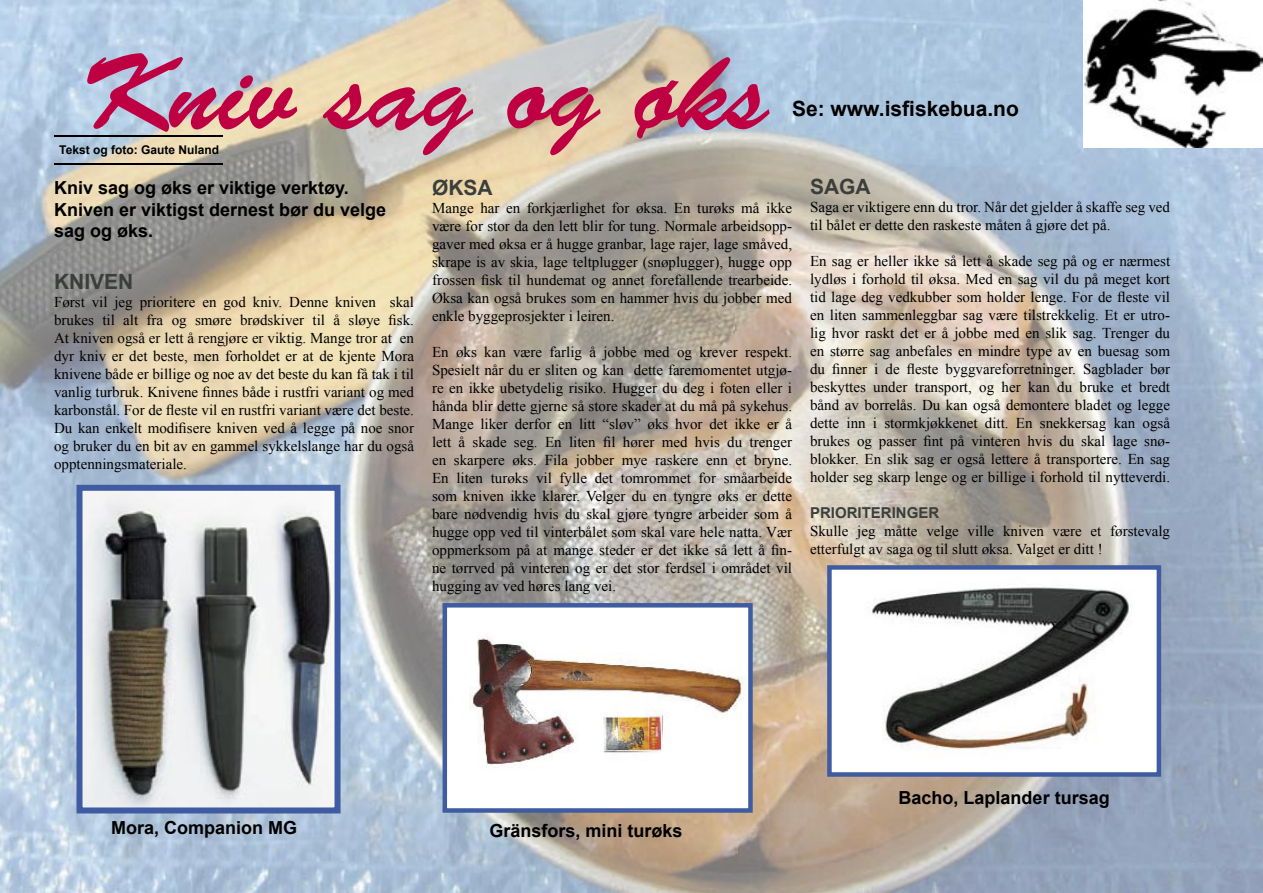
<style>
.page{position:relative;width:1263px;height:893px;background:#fff}
.page>*{position:absolute;margin:0;border:0;box-sizing:border-box;transform-origin:0 0}
.t1{font:108px "Brush Script Std";color:#be0043}
.t2{font:700 21px "Arial";color:#000}
.t3{font:700 21px "Arial";color:#3b3f3b}
.t4{font:700 18px/21.6px "Arial";color:#000}
.t5{font:15px/18px "Times New Roman";color:#000;text-align:justify}
.t6{font:700 15px "Arial";color:#3b3f3b}
.t7{font:700 12px "Arial";color:#000}
</style>
<div class="page">
<img style="left:0;top:0;width:736px;height:682px">
<img style="left:736px;top:0;width:527px;height:893px">
<img style="left:0;top:682px;width:737px;height:211px">
<svg style="left:827px;top:565px;width:334px;height:212px"></svg>
<svg style="left:76px;top:485px;width:264px;height:328px"></svg>
<svg style="left:442px;top:603px;width:311px;height:210px"></svg>
<hr style="left:54px;top:135px;width:169px;height:1px;background:#000">
<hr style="left:54px;top:163px;width:169px;height:1px;background:#000">
<img style="left:1083px;top:0;width:179px;height:147px">
<h1 class="t1" style="left:80px;top:33px;width:692px">Kniv sag og øks</h1>
<p class="t4" style="left:54px;top:178px;width:334px">Kniv sag og øks er viktige verktøy.<br>Kniven er viktigst dernest bør du velge sag og øks.</p>
<h2 class="t3" style="left:54px;top:268px;width:81px">KNIVEN</h2>
<p class="t5" style="left:54px;top:293px;width:362px">Først vil jeg prioritere en god kniv. Denne kniven skal brukes til alt fra og smøre brødskiver til å sløye fisk.<br>At kniven også er lett å rengjøre er viktig. Mange tror at en dyr kniv er det beste, men forholdet er at de kjente Mora knivene både er billige og noe av det beste du kan få tak i til vanlig turbruk. Knivene finnes både i rustfri variant og med karbonstål. For de fleste vil en rustfri variant være det beste.<br>Du kan enkelt modifisere kniven ved å legge på noe snor og bruker du en bit av en gammel sykkelslange har du også opptenningsmateriale.</p>
<h2 class="t2" style="left:792px;top:95px;width:228px">Se: www.isfiskebua.no</h2>
<p class="t7" style="left:59px;top:142px;width:161px">Tekst og foto: Gaute Nuland</p>
<h2 class="t3" style="left:810px;top:173px;width:62px">SAGA</h2>
<p class="t5" style="left:810px;top:198px;width:361px">Saga er viktigere enn du tror. Når det gjelder å skaffe seg ved til bålet er dette den raskeste måten å gjøre det på.</p>
<p class="t5" style="left:810px;top:252px;width:362px">En sag er heller ikke så lett å skade seg på og er nærmest lydløs i forhold til øksa. Med en sag vil du på meget kort tid lage deg vedkubber som holder lenge. For de fleste vil en liten sammenleggbar sag være tilstrekkelig. Et er utro&shy;lig hvor raskt det er å jobbe med en slik sag. Trenger du en større sag anbefales en mindre type av en buesag som du finner i de fleste byggvareforretninger. Sagblader bør beskyttes under transport, og her kan du bruke et bredt bånd av borrelås. Du kan også demontere bladet og legge dette inn i stormkjøkkenet ditt. En snekkersag kan også brukes og passer fint på vinteren hvis du skal lage snø&shy;blokker. En slik sag er også lettere å transportere. En sag holder seg skarp lenge og er billige i forhold til nytteverdi.</p>
<p class="t6" style="left:810px;top:503px;width:131px">PRIORITERINGER</p>
<p class="t5" style="left:810px;top:522px;width:362px">Skulle jeg måtte velge ville kniven være et førstevalg etterfulgt av saga og til slutt øksa. Valget er ditt !</p>
<h2 class="t3" style="left:432px;top:174px;width:62px">ØKSA</h2>
<p class="t5" style="left:432px;top:199px;width:362px">Mange har en forkjærlighet for øksa. En turøks må ikke være for stor da den lett blir for tung. Normale arbeidsopp&shy;gaver med øksa er å hugge granbar, lage rajer, lage småved, skrape is av skia, lage teltplugger (snøplugger), hugge opp frossen fisk til hundemat og annet forefallende trearbeide.<br>Øksa kan også brukes som en hammer hvis du jobber med enkle byggeprosjekter i leiren.</p>
<p class="t5" style="left:432px;top:343px;width:362px">En øks kan være farlig å jobbe med og krever respekt.<br>Spesielt når du er sliten og kan dette faremomentet utgjø&shy;re en ikke ubetydelig risiko. Hugger du deg i foten eller i hånda blir dette gjerne så store skader at du må på sykehus.<br>Mange liker derfor en litt “sløv” øks hvor det ikke er å lett å skade seg. En liten fil hører med hvis du trenger en skarpere øks. Fila jobber mye raskere enn et bryne.<br>En liten turøks vil fylle det tomrommet for småarbeide som kniven ikke klarer. Velger du en tyngre øks er dette bare nødvendig hvis du skal gjøre tyngre arbeider som å hugge opp ved til vinterbålet som skal vare hele natta. Vær oppmerksom på at mange steder er det ikke så lett å fin&shy;ne tørrved på vinteren og er det stor ferdsel i området vil hugging av ved høres lang vei.</p>
<p class="t4" style="left:111px;top:818px;width:188px">Mora, Companion MG</p>
<p class="t4" style="left:489px;top:820px;width:195px">Gränsfors, mini turøks</p>
<p class="t4" style="left:898px;top:788px;width:213px">Bacho, Laplander tursag</p>
</div>
